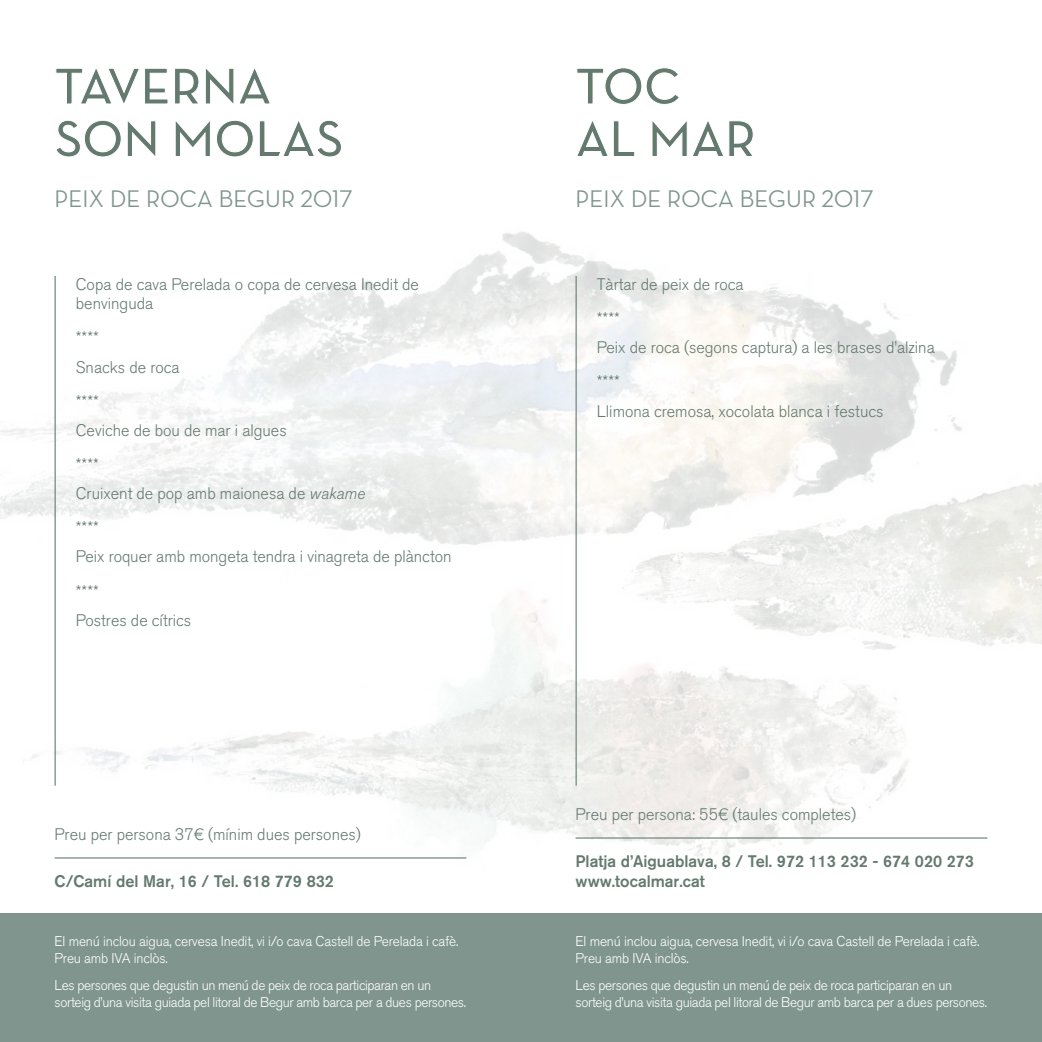
<style>
.page{position:relative;width:1042px;height:1042px;background:#fff}
.page>*{position:absolute;margin:0;border:0;box-sizing:border-box;transform-origin:0 0}
.t1{font:700 52.5px/52.5px "Neutra Disp";color:#647a6f}
.t2{font:500 24.5px "Neutra Disp";letter-spacing:.01em;color:#80958e}
.t3{font:300 16.62px/29.2px "Akzidenz Grotesk BQ";color:#647a6f}
.t4{font:500 16.62px/19.9px "Akzidenz Grotesk BQ";color:#647a6f}
.t5{font:300 14px/16.8px "Akzidenz Grotesk BQ";letter-spacing:-.025em;color:#fff}
.s1{font-style:italic}
</style>
<div class="page">
<img style="left:0;top:232px;width:1042px;height:627px">
<hr style="left:55px;top:276px;width:1px;height:510px;background:#647a6f">
<hr style="left:575px;top:276px;width:2px;height:510px;background:#647a6f">
<hr style="left:55px;top:857px;width:411px;height:1px;background:#647a6f">
<hr style="left:575px;top:837px;width:412px;height:1px;background:#647a6f">
<div style="left:0;top:913px;width:521px;height:129px;background:#80958e"></div>
<div style="left:521px;top:913px;width:521px;height:129px;background:#80958e"></div>
<h1 class="t1" style="left:55px;top:61px;width:290px">TAVERNA<br>SON MOLAS</h1>
<h1 class="t1" style="left:575px;top:61px;width:182px">TOC<br>AL MAR</h1>
<h2 class="t2" style="left:55px;top:185px;width:299px">PEIX DE ROCA BEGUR 2017</h2>
<h2 class="t2" style="left:575px;top:185px;width:299px">PEIX DE ROCA BEGUR 2017</h2>
<p class="t3" style="left:76px;top:275px;width:345px;line-height:19.2px">Copa de cava Perelada o copa de cervesa Inedit de benvinguda</p>
<p class="t3" style="left:76px;top:323px;width:105px">****<br>Snacks de roca</p>
<p class="t3" style="left:76px;top:387px;width:212px">****<br>Ceviche de bou de mar i algues</p>
<p class="t3" style="left:76px;top:450px;width:291px">****<br>Cruixent de pop amb maionesa de <span class="s1">wakame</span></p>
<p class="t3" style="left:76px;top:513px;width:377px">****<br>Peix roquer amb mongeta tendra i vinagreta de plàncton</p>
<p class="t3" style="left:76px;top:576px;width:117px">****<br>Postres de cítrics</p>
<p class="t3" style="left:55px;top:820px;width:308px">Preu per persona 37€ (mínim dues persones)</p>
<p class="t4" style="left:55px;top:871px;width:281px">C/Camí del Mar, 16 / Tel. 618 779 832</p>
<p class="t5" style="left:55px;top:933px;width:405px">El menú inclou aigua, cervesa Inedit, vi i/o cava Castell de Perelada i cafè.<br>Preu amb IVA inclòs.</p>
<p class="t5" style="left:55px;top:977px;width:413px">Les persones que degustin un menú de peix de roca participaran en un sorteig d’una visita guiada pel litoral de Begur amb barca per a dues persones.</p>
<p class="t3" style="left:597px;top:267px;width:148px;line-height:34.1px">Tàrtar de peix de roca ****</p>
<p class="t3" style="left:597px;top:331px;width:339px;line-height:34.1px">Peix de roca (segons captura) a les brases d’alzina ****</p>
<p class="t3" style="left:597px;top:396px;width:288px">Llimona cremosa, xocolata blanca i festucs</p>
<p class="t3" style="left:575px;top:800px;width:282px">Preu per persona: 55€ (taules completes)</p>
<p class="t4" style="left:575px;top:851px;width:400px">Platja d’Aiguablava, 8 / Tel. 972 113 232 - 674 020 273 www.tocalmar.cat</p>
<p class="t5" style="left:575px;top:933px;width:405px">El menú inclou aigua, cervesa Inedit, vi i/o cava Castell de Perelada i cafè.<br>Preu amb IVA inclòs.</p>
<p class="t5" style="left:575px;top:977px;width:413px">Les persones que degustin un menú de peix de roca participaran en un sorteig d’una visita guiada pel litoral de Begur amb barca per a dues persones.</p>
</div>
